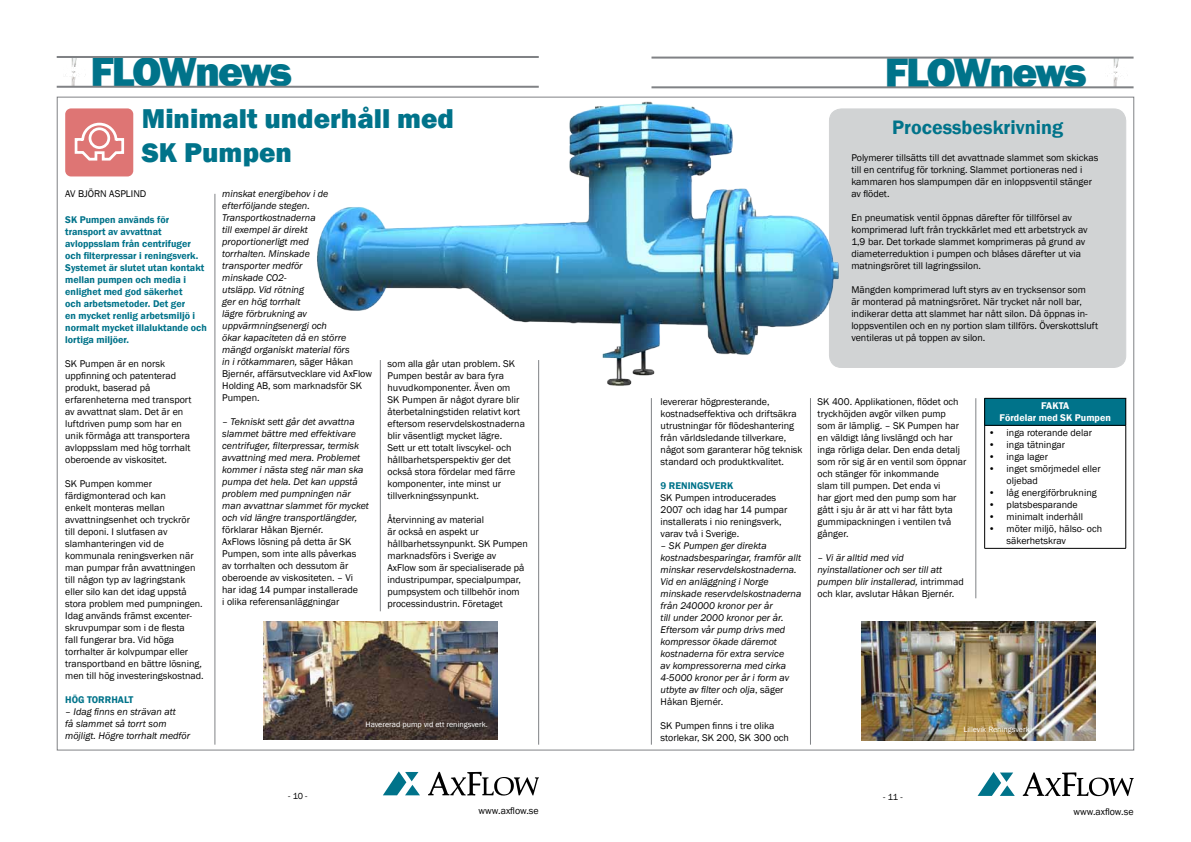
<style>
.page{position:relative;width:1191px;height:842px;background:#fff}
.page>*{position:absolute;margin:0;border:0;box-sizing:border-box;transform-origin:0 0}
.t1{font:800 42.7px "Franklin Gothic";letter-spacing:-.055em;color:#00738a}
.t2{font:800 28px/33.6px "Franklin Gothic";color:#00738a}
.t3{font:600 20px "Franklin Gothic";color:#00738a}
.t4{font:10px/12px "Franklin Gothic";color:#000}
.t5{font:italic 10px/12px "Franklin Gothic";color:#000}
.t6{font:600 10px/12px "Franklin Gothic";color:#00738a}
.t7{font:600 10px/12px "Franklin Gothic";color:#fff;text-align:center}
.t8{font:9px "Franklin Gothic";color:#000}
.t9{font:8px "Franklin Gothic";color:#fff}
.s1{font-style:normal}
</style>
<div class="page">
<svg style="left:977px;top:772px;width:37px;height:24px"></svg>
<svg style="left:1022px;top:772px;width:111px;height:24px"></svg>
<img style="left:1113px;top:59px;width:6px;height:27px">
<svg style="left:1107px;top:66px;width:12px;height:12px"></svg>
<hr style="left:651px;top:57px;width:482px;height:2px;background:#808285">
<hr style="left:651px;top:86px;width:482px;height:2px;background:#808285">
<svg style="left:383px;top:771px;width:37px;height:24px"></svg>
<svg style="left:428px;top:771px;width:111px;height:24px"></svg>
<img style="left:65px;top:58px;width:16px;height:28px">
<svg style="left:65px;top:65px;width:21px;height:13px"></svg>
<hr style="left:57px;top:56px;width:482px;height:2px;background:#808285">
<hr style="left:57px;top:86px;width:482px;height:2px;background:#808285">
<div style="left:829px;top:109px;width:296px;height:258px;background:#d1d3d4;border-radius:12px"></div>
<img style="left:314px;top:85px;width:562px;height:306px">
<div style="left:984px;top:398px;width:141px;height:27px;background:#00738a"></div>
<svg style="left:1125px;top:399px;width:1px;height:26px"></svg>
<hr style="left:984px;top:398px;width:142px;height:1px;background:#000">
<svg style="left:984px;top:398px;width:1px;height:27px"></svg>
<hr style="left:984px;top:425px;width:141px;height:1px;background:#000">
<hr style="left:984px;top:425px;width:1px;height:123px;background:#000">
<hr style="left:984px;top:548px;width:141px;height:1px;background:#000">
<hr style="left:1125px;top:425px;width:1px;height:123px;background:#000">
<img style="left:263px;top:621px;width:234px;height:119px">
<img style="left:861px;top:621px;width:234px;height:119px">
<div style="left:65px;top:108px;width:68px;height:68px;background:#de7574;border-radius:6px"></div>
<svg style="left:74px;top:122px;width:51px;height:39px"></svg>
<hr style="left:380px;top:360px;width:1px;height:251px;background:#808285">
<hr style="left:215px;top:194px;width:1px;height:551px;background:#808285">
<hr style="left:810px;top:398px;width:1px;height:347px;background:#808285">
<hr style="left:975px;top:398px;width:1px;height:200px;background:#808285">
<hr style="left:538px;top:360px;width:1px;height:385px;background:#808285">
<hr style="left:651px;top:398px;width:1px;height:347px;background:#808285">
<h1 class="t1" style="left:90px;top:44px;width:203px">FLOWnews</h1>
<h2 class="t2" style="left:142px;top:102px;width:314px">Minimalt underhåll med<br>SK Pumpen</h2>
<p class="t4" style="left:65px;top:188px;width:62px">AV BJÖRN ASPLIND</p>
<p class="t6" style="left:65px;top:214px;width:143px">SK Pumpen används för transport av avvattnat avloppsslam från centrifuger och filterpressar i reningsverk.<br>Systemet är slutet utan kontakt mellan pumpen och media i enlighet med god säkerhet<br>och arbetsmetoder. Det ger<br>en mycket renlig arbetsmiljö i normalt mycket illaluktande och lortiga miljöer.</p>
<p class="t4" style="left:65px;top:358px;width:128px">SK Pumpen är en norsk uppfinning och patenterad produkt, baserad på erfarenheterna med transport av avvattnat slam. Det är en luftdriven pump som har en unik förmåga att transportera avloppsslam med hög torrhalt oberoende av viskositet.</p>
<p class="t4" style="left:65px;top:478px;width:140px">SK Pumpen kommer färdigmonterad och kan<br>enkelt monteras mellan avvattningsenhet och tryckrör<br>till deponi. I slutfasen av slamhanteringen vid de kommunala reningsverken när man pumpar från avvattningen till någon typ av lagringstank eller silo kan det idag uppstå stora problem med pumpningen.<br>Idag används främst excenter&shy;skruvpumpar som i de flesta<br>fall fungerar bra. Vid höga torrhalter är kolvpumpar eller transportband en bättre lösning, men till hög investeringskostnad.</p>
<p class="t6" style="left:65px;top:694px;width:70px">Hög torr halt</p>
<p class="t5" style="left:65px;top:706px;width:126px"><span class="s1">–</span> Idag finns en strävan att<br>få slammet så torrt som möjligt. Högre torrhalt medför</p>
<p class="t5" style="left:222px;top:188px;width:151px">minskat energibehov i de efterföljande stegen.<br>Transportkostnaderna<br>till exempel är direkt proportionerligt med<br>torrhalten. Minskade<br>transporter medför<br>minskade CO2-<br>utsläpp. Vid rötning<br>ger en hög torrhalt<br>lägre förbrukning av uppvärmningsenergi och<br>ökar kapaciteten då en större mängd organiskt material förs<br>in i rötkammaren, <span class="s1">säger Håkan<br>Bjernér, affärsutvecklare vid AxFlow<br>Holding AB, som marknadsför SK<br>Pumpen.</span></p>
<p class="t5" style="left:222px;top:416px;width:148px"><span class="s1">–</span> Tekniskt sett går det avvattna slammet bättre med effektivare centrifuger, filterpressar, termisk avvattning med mera. Problemet kommer i nästa steg när man ska pumpa det hela. Det kan uppstå problem med pumpningen när man avvattnar slammet för mycket och vid längre transportlängder,</p>
<p class="t4" style="left:222px;top:524px;width:137px">förklarar Håkan Bjernér.<br>AxFlows lösning på detta är SK<br>Pumpen, som inte alls påverkas av torrhalten och dessutom är oberoende av viskositeten. – Vi har idag 14 pumpar installerade i olika referensanläggningar</p>
<p class="t4" style="left:387px;top:358px;width:139px">som alla går utan problem. SK<br>Pumpen består av bara fyra huvudkomponenter. Även om<br>SK Pumpen är något dyrare blir återbetalningstiden relativt kort eftersom reservdelskostnaderna blir väsentligt mycket lägre.<br>Sett ur ett totalt livscykel- och hållbarhetsperspektiv ger det också stora fördelar med färre komponenter, inte minst ur tillverkningssynpunkt.</p>
<p class="t4" style="left:387px;top:514px;width:142px">Återvinning av material<br>är också en aspekt ur hållbarhetssynpunkt. SK Pumpen marknadsförs i Sverige av<br>AxFlow som är specialiserade på industripumpar, specialpumpar, pumpsystem och tillbehör inom processindustrin. Företaget</p>
<p class="t9" style="left:365px;top:719px;width:124px">Havererad pump vid ett reningsverk.</p>
<p class="t8" style="left:288px;top:791px;width:21px">- 10 -</p>
<p class="t4" style="left:478px;top:805px;width:62px">www.axflow.se</p>
<h1 class="t1" style="left:884px;top:45px;width:203px">FLOWnews</h1>
<h3 class="t3" style="left:892px;top:115px;width:173px">Processbeskrivning</h3>
<p class="t4" style="left:851px;top:152px;width:248px">Polymerer tillsätts till det avvattnade slammet som skickas till en centrifug för torkning. Slammet portioneras ned i kammaren hos slampumpen där en inloppsventil stänger av flödet.</p>
<p class="t4" style="left:851px;top:212px;width:238px">En pneumatisk ventil öppnas därefter för tillförsel av komprimerad luft från tryckkärlet med ett arbetstryck av 1,9 bar. Det torkade slammet komprimeras på grund av diameterreduktion i pumpen och blåses därefter ut via matningsröret till lagringssilon.</p>
<p class="t4" style="left:851px;top:284px;width:248px">Mängden komprimerad luft styrs av en trycksensor som<br>är monterad på matningsröret. När trycket når noll bar, indikerar detta att slammet har nått silon. Då öppnas in&shy;loppsventilen och en ny portion slam tillförs. Överskottsluft ventileras ut på toppen av silon.</p>
<p class="t4" style="left:660px;top:396px;width:143px">levererar högpresterande, kostnadseffektiva och driftsäkra utrustningar för flödeshantering från världsledande tillverkare, något som garanterar hög teknisk standard och produktkvalitet.</p>
<p class="t6" style="left:660px;top:479px;width:74px">9 reningsverk</p>
<p class="t4" style="left:660px;top:491px;width:128px">SK Pumpen introducerades<br>2007 och idag har 14 pumpar installerats i nio reningsverk, varav två i Sverige.</p>
<p class="t5" style="left:660px;top:539px;width:142px"><span class="s1">–</span> SK Pumpen ger direkta kostnadsbesparingar, framför allt minskar reservdelskostnaderna.<br>Vid en anläggning i Norge minskade reservdelskostnaderna från 240000 kronor per år<br>till under 2000 kronor per år.<br>Eftersom vår pump drivs med kompressor ökade däremot kostnaderna för extra service<br>av kompressorerna med cirka<br>4-5000 kronor per år i form av utbyte av filter och olja<span class="s1">, säger<br>Håkan Bjernér.</span></p>
<p class="t4" style="left:660px;top:719px;width:130px">SK Pumpen finns i tre olika storlekar, SK 200, SK 300 och</p>
<p class="t4" style="left:817px;top:396px;width:150px">SK 400. Applikationen, flödet och tryckhöjden avgör vilken pump<br>som är lämplig. – SK Pumpen har en väldigt lång livslängd och har inga rörliga delar. Den enda detalj som rör sig är en ventil som öppnar och stänger för inkommande<br>slam till pumpen. Det enda vi<br>har gjort med den pump som har gått i sju år är att vi har fått byta gummipackningen i ventilen två gånger.</p>
<p class="t5" style="left:817px;top:552px;width:148px"><span class="s1">–</span> Vi är alltid med vid nyinstallationer och ser till att pumpen blir installerad, <span class="s1">intrimmad och klar, avslutar Håkan Bjernér.</span></p>
<p class="t7" style="left:999px;top:400px;width:113px">FAK TA<br>Fördelar med SK Pumpen</p>
<p class="t4" style="left:988px;top:427px;width:105px">• inga roterande delar</p>
<p class="t4" style="left:988px;top:439px;width:78px">• inga tätningar</p>
<p class="t4" style="left:988px;top:451px;width:61px">• inga lager</p>
<p class="t4" style="left:1006px;top:463px;width:95px;text-indent:-18px">• inget smörjmedel eller oljebad</p>
<p class="t4" style="left:988px;top:487px;width:109px">• låg energiförbrukning</p>
<p class="t4" style="left:988px;top:499px;width:91px">• platsbesparande</p>
<p class="t4" style="left:988px;top:511px;width:96px">• minimalt inderhåll</p>
<p class="t4" style="left:1006px;top:523px;width:97px;text-indent:-18px">• möter miljö, hälso- och säkerhetskrav</p>
<p class="t9" style="left:963px;top:724px;width:68px">Lillevik Reningsverk</p>
<p class="t8" style="left:883px;top:791px;width:21px">- 11 -</p>
<p class="t4" style="left:1073px;top:805px;width:62px">www.axflow.se</p>
</div>
